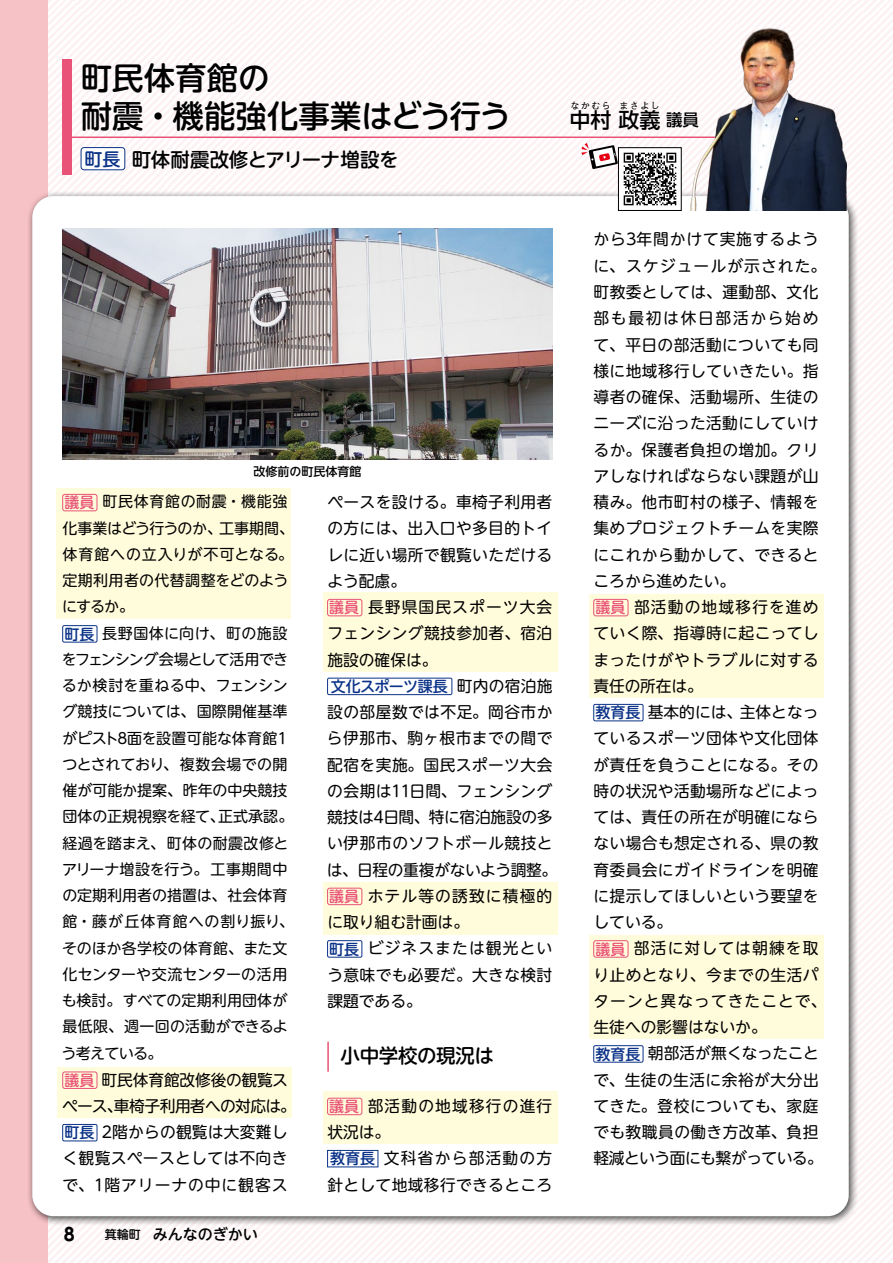
<style>
.page{position:relative;width:893px;height:1263px;background:#fef9f9}
.page>*{position:absolute;margin:0;border:0;box-sizing:border-box;transform-origin:0 0}
.t1{font:500 31.5px/37.5px "UD Shin M Go Pro";color:#000}
.t2{font:500 21px "UD Shin Go NT Pro";color:#000}
.t3{font:500 19.5px "UD Shin M Go Pro";letter-spacing:-.02em;color:#000}
.t4{font:500 18px "UD Shin M Go Pro";color:#0c3388}
.t5{font:500 16.5px "UD Shin Go NT Pro";color:#000}
.t6{font:15.75px/26.2px "UD Shin M Go Pro";letter-spacing:.025em;color:#000}
.t7{font:15.75px/26.2px "UD Shin M Go Pro";letter-spacing:.07em;color:#000}
.t8{font:15px/26.2px "UD Shin M Go Pro";color:#000}
.t9{font:500 15px "UD Shin M Go Pro";letter-spacing:-.035em;color:#0c3388}
.t10{font:500 15px "UD Shin M Go Pro";color:#000}
.t11{font:500 12px "UD Shin Go NT Pro";color:#000}
.t12{font:500 9px "UD Shin Go NT Pro";letter-spacing:.165em;color:#000}
.s1{font-weight:500;color:#e95377}
.s2{font-weight:500;color:#0c3388}
.s3{font-weight:500;font-size:15px;color:#e95377}
.s4{font-weight:500;font-size:15px;color:#0c3388}
.s5{font-family:"Century Gothic Pro";font-weight:700;font-size:19.5px}
.s6{font-size:12px}
.s7{font-weight:400;font-size:15.75px;color:#000}
</style>
<div class="page">
<div style="left:0;top:0;width:48px;height:1263px;background:#f7c2c6"></div>
<div style="left:26px;top:190px;width:833px;height:1036px;background:#000;opacity:.75"></div>
<div style="left:32px;top:196px;width:817px;height:1020px;background:#fff;border-radius:21px"></div>
<div style="left:57px;top:488px;width:234px;height:131px;background:#fffcdb"></div>
<div style="left:58px;top:1067px;width:234px;height:51px;background:#fffcdb"></div>
<div style="left:323px;top:592px;width:234px;height:80px;background:#fffcdb"></div>
<div style="left:323px;top:883px;width:234px;height:52px;background:#fffcdb"></div>
<div style="left:323px;top:1091px;width:234px;height:52px;background:#fffcdb"></div>
<div style="left:589px;top:595px;width:234px;height:103px;background:#fffcdb"></div>
<div style="left:589px;top:935px;width:234px;height:103px;background:#fffcdb"></div>
<div style="left:81px;top:148px;width:44px;height:22px;background:#fff;border-radius:3px"></div>
<div style="left:81px;top:147px;width:44px;height:23px;border:1px solid #0c3388;border-radius:3px"></div>
<div style="left:62px;top:494px;width:35px;height:17px;border:1px solid #e95377;border-radius:2px"></div>
<div style="left:62px;top:625px;width:35px;height:17px;border:1px solid #0c3388;border-radius:2px"></div>
<div style="left:62px;top:1072px;width:35px;height:17px;border:1px solid #e95377;border-radius:2px"></div>
<div style="left:62px;top:1124px;width:35px;height:17px;border:1px solid #0c3388;border-radius:2px"></div>
<div style="left:327px;top:599px;width:35px;height:17px;border:1px solid #e95377;border-radius:2px"></div>
<div style="left:327px;top:678px;width:125px;height:17px;border:1px solid #0c3388;border-radius:2px"></div>
<div style="left:327px;top:888px;width:35px;height:17px;border:1px solid #e95377;border-radius:2px"></div>
<div style="left:327px;top:940px;width:35px;height:17px;border:1px solid #0c3388;border-radius:2px"></div>
<hr style="left:327px;top:1042px;width:2px;height:30px;background:#e95377">
<div style="left:327px;top:1098px;width:35px;height:17px;border:1px solid #e95377;border-radius:2px"></div>
<div style="left:327px;top:1150px;width:51px;height:17px;border:1px solid #0c3388"></div>
<div style="left:593px;top:599px;width:35px;height:17px;border:1px solid #e95377;border-radius:2px"></div>
<div style="left:593px;top:704px;width:50px;height:17px;border:1px solid #0c3388;border-radius:2px"></div>
<div style="left:593px;top:940px;width:35px;height:17px;border:1px solid #e95377;border-radius:2px"></div>
<div style="left:593px;top:1045px;width:50px;height:17px;border:1px solid #0c3388;border-radius:2px"></div>
<hr style="left:67px;top:137px;width:685px;height:1px;background:#e95377">
<img style="left:689px;top:28px;width:158px;height:182px">
<div style="left:63px;top:60px;width:9px;height:115px;background:#e95377"></div>
<img style="left:62px;top:229px;width:491px;height:231px">
<img style="left:620px;top:152px;width:59px;height:54px">
<div style="left:618px;top:147px;width:63px;height:64px;border:1px solid #000"></div>
<svg style="left:581px;top:143px;width:37px;height:26px"></svg>
<h1 class="t1" style="left:81px;top:58px;width:432px">町民体育館の<br>耐震・機能強化事業はどう行う</h1>
<p class="t3" style="left:132px;top:143px;width:268px">町体耐震改修とアリーナ増設を</p>
<p class="t4" style="left:84px;top:144px;width:37px">町長</p>
<p class="t12" style="left:570px;top:98px;width:42px">なかむら</p>
<p class="t12" style="left:619px;top:98px;width:42px">まさよし</p>
<h2 class="t2" style="left:570px;top:103px;width:92px">中村政義</h2>
<p class="t5" style="left:666px;top:107px;width:34px">議員</p>
<p class="t11" style="left:254px;top:461px;width:109px">改修前の町民体育館</p>
<p class="t8" style="left:62px;top:488px;width:234px"><span class="s1">議員</span>町民体育館の耐震・機能強化事業はどう行うのか、工事期間、体育館への立入りが不可となる。定期利用者の代替調整をどのようにするか。<br><span class="s2">町長</span>長野国体に向け、町の施設をフェンシング会場として活用できるか検討を重ねる中、フェンシング競技については、国際開催基準がピスト8面を設置可能な体育館1つとされており、複数会場での開催が可能か提案、昨年の中央競技団体の正規視察を経て、正式承認。経過を踏まえ、町体の耐震改修とアリーナ増設を行う。工事期間中の定期利用者の措置は、社会体育館・藤が丘体育館への割り振り、そのほか各学校の体育館、また文化センターや交流センターの活用も検討。すべての定期利用団体が最低限、週一回の活動ができるよう考えている。</p>
<p class="t6" style="left:62px;top:1066px;width:235px"><span class="s3">議員</span>町民体育館改修後の観覧スぺース、車椅子利用者への対応は。<span class="s4">町長</span> 2階からの観覧は大変難しく観覧スペースとしては不向きで、1階アリーナの中に観客ス</p>
<p class="t10" style="left:64px;top:1222px;width:195px"><span class="s5">8</span>　　<span class="s6">箕輪町　</span>みんなのぎかい</p>
<p class="t6" style="left:327px;top:488px;width:227px">ペースを設ける。車椅子利用者の方には、出入口や多目的トイレに近い場所で観覧いただけるよう配慮。<br><span class="s3">議員</span>長野県国民スポーツ大会フェンシング競技参加者、宿泊施設の確保は。</p>
<p class="t9" style="left:331px;top:674px;width:223px">文化スポーツ課長 <span class="s7">町内の宿泊施</span></p>
<p class="t6" style="left:327px;top:698px;width:232px">設の部屋数では不足。岡谷市から伊那市、駒ヶ根市までの間で配宿を実施。国民スポーツ大会の会期は11日間、フェンシング競技は4日間、特に宿泊施設の多い伊那市のソフトボール競技とは、日程の重複がないよう調整。<span class="s3">議員</span>ホテル等の誘致に積極的に取り組む計画は。<br><span class="s4">町長</span>ビジネスまたは観光という意味でも必要だ。大きな検討課題である。</p>
<p class="t3" style="left:341px;top:1039px;width:155px">小中学校の現況は</p>
<p class="t7" style="left:327px;top:1092px;width:227px"><span class="s3">議員</span>部活動の地域移行の進行状況は。<br><span class="s4">教育長</span>文科省から部活動の方針として地域移行できるところ</p>
<p class="t6" style="left:593px;top:226px;width:235px">から3年間かけて実施するように、スケジュールが示された。町教委としては、運動部、文化部も最初は休日部活から始めて、平日の部活動についても同様に地域移行していきたい。指導者の確保、活動場所、生徒のニーズに沿った活動にしていけるか。保護者負担の増加。クリアしなければならない課題が山積み。他市町村の様子、情報を集めプロジェクトチームを実際にこれから動かして、できるところから進めたい。<br><span class="s3">議員</span>部活動の地域移行を進めていく際、指導時に起こってしまったけがやトラブルに対する責任の所在は。<br><span class="s4">教育長</span>基本的には、主体となっているスポーツ団体や文化団体が責任を負うことになる。その時の状況や活動場所などによっては、責任の所在が明確にならない場合も想定される、県の教育委員会にガイドラインを明確に提示してほしいという要望をしている。<br><span class="s3">議員</span>部活に対しては朝練を取り止めとなり、今までの生活パターンと異なってきたことで、生徒への影響はないか。<br><span class="s4">教育長</span>朝部活が無くなったことで、生徒の生活に余裕が大分出てきた。登校についても、家庭でも教職員の働き方改革、負担軽減という面にも繋がっている。</p>
</div>
